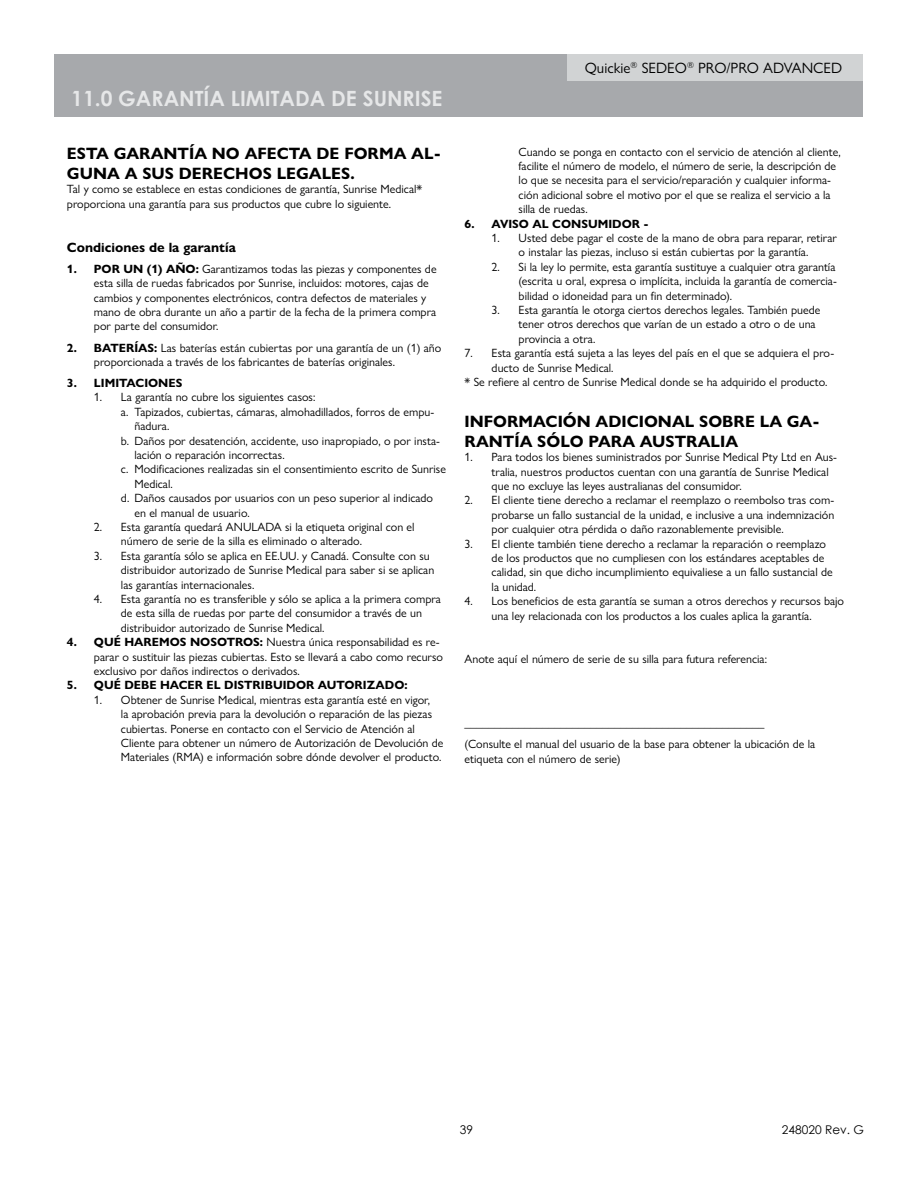
<style>
.page{position:relative;width:918px;height:1188px;background:#fff}
.page>*{position:absolute;margin:0;border:0;box-sizing:border-box;transform-origin:0 0}
.t1{font:700 21px "Century Gothic";color:#e6e7e8}
.t2{font:700 16.5px/19.8px "Gill Sans Nova";color:#000}
.t3{font:15px "Gill Sans Nova";color:#000}
.t4{font:700 13.5px "Gill Sans Nova";color:#000}
.t5{font:12px/14.4px "Gill Sans Nova";color:#000}
.t6{font:700 12px "Gill Sans Nova";color:#000}
.t7{font:12px "Century Gothic";color:#000}
.s1{font-weight:700}
</style>
<div class="page">
<div style="left:54px;top:54px;width:809px;height:63px;background:#a7a9ac"></div>
<div style="left:567px;top:54px;width:296px;height:26px;background:#d1d3d4"></div>
<h1 class="t1" style="left:71px;top:89px;width:373px">11.0 GARANTÍA LIMITADA DE SUNRISE</h1>
<h2 class="t2" style="left:67px;top:145px;width:375px">ESTA GARANTÍA NO AFECTA DE FORMA AL-<br>GUNA A SUS DERECHOS LEGALES.</h2>
<p class="t5" style="left:67px;top:183px;width:357px">Tal y como se establece en estas condiciones de garantía, Sunrise Medical* proporciona una garantía para sus productos que cubre lo siguiente.</p>
<p class="t4" style="left:67px;top:239px;width:170px">Condiciones de la garantía</p>
<p class="t5" style="left:94px;top:263px;width:344px;text-indent:-27px"><span class="s1">1. POR UN (1) AÑO:</span> Garantizamos todas las piezas y componentes de esta silla de ruedas fabricados por Sunrise, incluidos: motores, cajas de cambios y componentes electrónicos, contra defectos de materiales y mano de obra durante un año a partir de la fecha de la primera compra por parte del consumidor.</p>
<p class="t5" style="left:94px;top:342px;width:349px;text-indent:-27px"><span class="s1">2. BATERÍAS:</span> Las baterías están cubiertas por una garantía de un (1) año proporcionada a través de los fabricantes de baterías originales.</p>
<p class="t6" style="left:67px;top:376px;width:117px">3. LIMITACIONES</p>
<p class="t5" style="left:94px;top:391px;width:223px">1. La garantía no cubre los siguientes casos:</p>
<p class="t5" style="left:121px;top:406px;width:315px">a. Tapizados, cubiertas, cámaras, almohadillados, forros de empu-</p>
<p class="t5" style="left:134px;top:420px;width:37px">ñadura.</p>
<p class="t5" style="left:121px;top:435px;width:321px">b. Daños por desatención, accidente, uso inapropiado, o por insta-</p>
<p class="t5" style="left:134px;top:449px;width:152px">lación o reparación incorrectas.</p>
<p class="t5" style="left:121px;top:463px;width:327px">c. Modificaciones realizadas sin el consentimiento escrito de Sunrise</p>
<p class="t5" style="left:134px;top:478px;width:40px">Medical.</p>
<p class="t5" style="left:121px;top:492px;width:314px">d. Daños causados por usuarios con un peso superior al indicado</p>
<p class="t5" style="left:134px;top:507px;width:117px">en el manual de usuario.</p>
<p class="t5" style="left:121px;top:521px;width:295px;text-indent:-27px">2. Esta garantía quedará ANULADA si la etiqueta original con el número de serie de la silla es eliminado o alterado.</p>
<p class="t5" style="left:121px;top:550px;width:315px;text-indent:-27px">3. Esta garantía sólo se aplica en EE.UU. y Canadá. Consulte con su distribuidor autorizado de Sunrise Medical para saber si se aplican las garantías internacionales.</p>
<p class="t5" style="left:121px;top:593px;width:322px;text-indent:-27px">4. Esta garantía no es transferible y sólo se aplica a la primera compra de esta silla de ruedas por parte del consumidor a través de un distribuidor autorizado de Sunrise Medical.</p>
<p class="t5" style="left:94px;top:636px;width:351px;text-indent:-27px"><span class="s1">4. QUÉ HAREMOS NOSOTROS:</span> Nuestra única responsabilidad es re&shy;parar o sustituir las piezas cubiertas. Esto se llevará a cabo como recurso exclusivo por daños indirectos o derivados.</p>
<p class="t6" style="left:67px;top:679px;width:342px">5. QUÉ DEBE HACER EL DISTRIBUIDOR AUTORIZADO:</p>
<p class="t5" style="left:121px;top:694px;width:324px;text-indent:-27px">1. Obtener de Sunrise Medical, mientras esta garantía esté en vigor,<br>la aprobación previa para la devolución o reparación de las piezas cubiertas. Ponerse en contacto con el Servicio de Atención al Cliente para obtener un número de Autorización de Devolución de Materiales (RMA) e información sobre dónde devolver el producto.</p>
<p class="t3" style="left:585px;top:62px;width:259px">Quickie<sup>®</sup> SEDEO<sup>®</sup> PRO/PRO ADVANCED</p>
<p class="t5" style="left:519px;top:146px;width:324px">Cuando se ponga en contacto con el servicio de atención al cliente, facilite el número de modelo, el número de serie, la descripción de lo que se necesita para el servicio/reparación y cualquier informa&shy;ción adicional sobre el motivo por el que se realiza el servicio a la silla de ruedas.</p>
<p class="t6" style="left:465px;top:217px;width:186px">6. AVISO AL CONSUMIDOR -</p>
<p class="t5" style="left:492px;top:232px;width:347px;text-align:center">1. Usted debe pagar el coste de la mano de obra para reparar, retirar o instalar las piezas, incluso si están cubiertas por la garantía.</p>
<p class="t5" style="left:519px;top:261px;width:320px;text-align:justify;text-indent:-27px">2. Si la ley lo permite, esta garantía sustituye a cualquier otra garantía (escrita u oral, expresa o implícita, incluida la garantía de comercia&shy;bilidad o idoneidad para un fin determinado).</p>
<p class="t5" style="left:519px;top:304px;width:303px;text-indent:-27px">3. Esta garantía le otorga ciertos derechos legales. También puede tener otros derechos que varían de un estado a otro o de una provincia a otra.</p>
<p class="t5" style="left:465px;top:347px;width:371px">7. Esta garantía está sujeta a las leyes del país en el que se adquiera el pro-</p>
<p class="t5" style="left:492px;top:362px;width:123px">ducto de Sunrise Medical.</p>
<p class="t5" style="left:465px;top:376px;width:364px">* Se refiere al centro de Sunrise Medical donde se ha adquirido el producto.</p>
<h2 class="t2" style="left:465px;top:412px;width:357px">INFORMACIÓN ADICIONAL SOBRE LA GA-<br>RANTÍA SÓLO PARA AUSTRALIA</h2>
<p class="t5" style="left:492px;top:451px;width:347px;text-indent:-27px">1. Para todos los bienes suministrados por Sunrise Medical Pty Ltd en Aus&shy;tralia, nuestros productos cuentan con una garantía de Sunrise Medical que no excluye las leyes australianas del consumidor.</p>
<p class="t5" style="left:492px;top:494px;width:344px;text-align:justify;text-indent:-27px">2. El cliente tiene derecho a reclamar el reemplazo o reembolso tras com&shy;probarse un fallo sustancial de la unidad, e inclusive a una indemnización por cualquier otra pérdida o daño razonablemente previsible.</p>
<p class="t5" style="left:492px;top:538px;width:343px;text-indent:-27px">3. El cliente también tiene derecho a reclamar la reparación o reemplazo de los productos que no cumpliesen con los estándares aceptables de calidad, sin que dicho incumplimiento equivaliese a un fallo sustancial de la unidad.</p>
<p class="t5" style="left:465px;top:595px;width:381px;text-align:center">4. Los beneficios de esta garantía se suman a otros derechos y recursos bajo una ley relacionada con los productos a los cuales aplica la garantía.</p>
<p class="t5" style="left:465px;top:653px;width:304px">Anote aquí el número de serie de su silla para futura referencia:</p>
<p class="t5" style="left:465px;top:714px;width:352px;line-height:21.1px">__________________________________________________<br>(Consulte el manual del usuario de la base para obtener la ubicación de la</p>
<p class="t5" style="left:465px;top:753px;width:157px">etiqueta con el número de serie)</p>
<p class="t7" style="left:460px;top:1124px;width:15px">39</p>
<p class="t7" style="left:782px;top:1124px;width:84px">248020 Rev. G</p>
</div>
